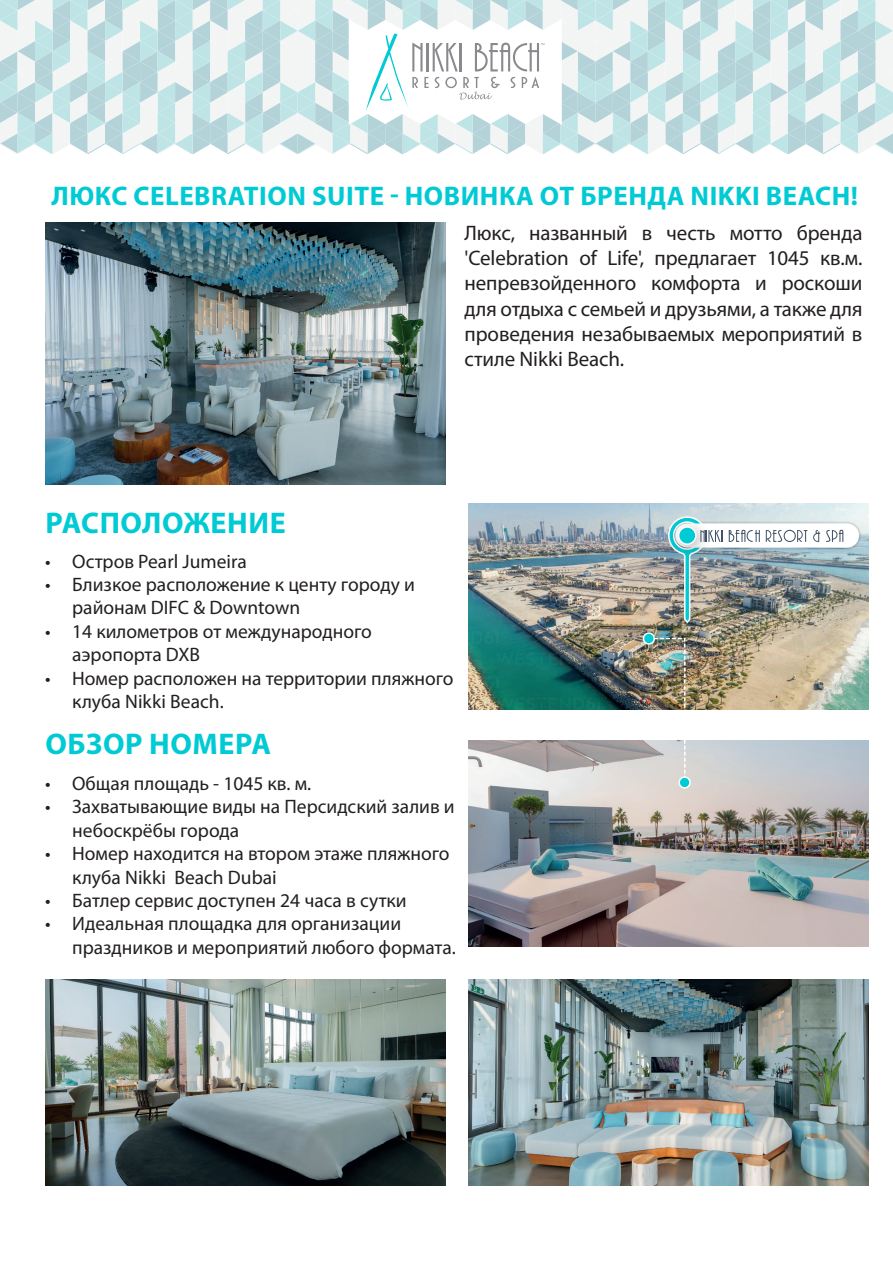
<style>
.page{position:relative;width:893px;height:1263px;background:#fff}
.page>*{position:absolute;margin:0;border:0;box-sizing:border-box;transform-origin:0 0}
.t1{font:700 30px "Myriad Pro";letter-spacing:.02em;color:#00cad4}
.t2{font:700 27px "Myriad Pro";letter-spacing:.02em;color:#00cad4}
.t3{font:21px/25.2px "Myriad Pro";letter-spacing:-.005em;color:#231f20;text-align:justify}
.t4{font:19.5px/23.4px "Myriad Pro";color:#231f20}
</style>
<div class="page">
<svg style="left:0;top:0;width:893px;height:154px"></svg>
<img style="left:469px;top:503px;width:400px;height:206px">
<img style="left:469px;top:741px;width:400px;height:205px">
<img style="left:469px;top:979px;width:400px;height:206px">
<img style="left:45px;top:979px;width:400px;height:206px">
<img style="left:663px;top:511px;width:55px;height:55px">
<img style="left:666px;top:516px;width:195px;height:109px">
<img style="left:642px;top:632px;width:49px;height:157px">
<img style="left:45px;top:223px;width:401px;height:262px">
<h2 class="t2" style="left:52px;top:178px;width:808px">ЛЮКС CELEBRATION SUITE - НОВИНКА ОТ БРЕНДА NIKKI BEACH!</h2>
<p class="t3" style="left:465px;top:220px;width:399px">Люкс, названный в честь мотто бренда 'Celebration of Life', предлагает 1045 кв.м. непревзойденного комфорта и роскоши для отдыха с семьей и друзьями, а также для проведения незабываемых мероприятий в стиле Nikki Beach.</p>
<h1 class="t1" style="left:45px;top:504px;width:242px">РАСПОЛОЖЕНИЕ</h1>
<p class="t4" style="left:45px;top:549px;width:203px">• Остров Pearl Jumeira</p>
<p class="t4" style="left:72px;top:572px;width:344px;text-indent:-27px">• Близкое расположение к центу городу и районам DIFC &amp; Downtown</p>
<p class="t4" style="left:72px;top:619px;width:301px;text-indent:-27px">• 14 километров от международного аэропорта DXB</p>
<p class="t4" style="left:72px;top:666px;width:383px;text-indent:-27px">• Номер расположен на территории пляжного клуба Nikki Beach.</p>
<h1 class="t1" style="left:45px;top:724px;width:227px">ОБЗОР НОМЕРА</h1>
<p class="t4" style="left:45px;top:771px;width:268px">• Общая площадь - 1045 кв. м.</p>
<p class="t4" style="left:72px;top:795px;width:384px;text-indent:-27px">• Захватывающие виды на Персидский залив и небоскрёбы города</p>
<p class="t4" style="left:72px;top:842px;width:379px;text-indent:-27px">• Номер находится на втором этаже пляжного клуба Nikki Beach Dubai</p>
<p class="t4" style="left:45px;top:888px;width:363px">• Батлер сервис доступен 24 часа в сутки</p>
<p class="t4" style="left:72px;top:912px;width:385px;text-indent:-27px">• Идеальная площадка для организации праздников и мероприятий любого формата.</p>
</div>
